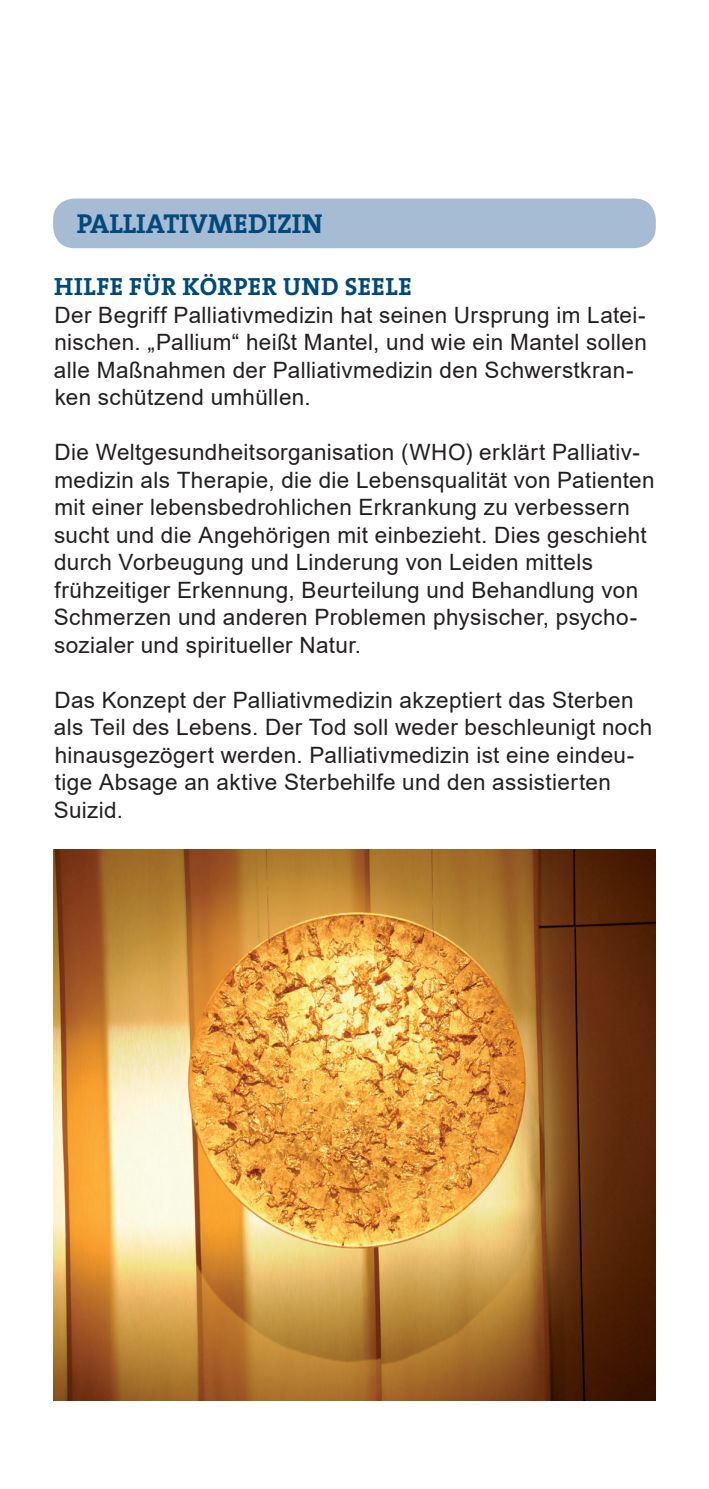
<style>
.page{position:relative;width:709px;height:1489px;background:#fff}
.page>*{position:absolute;margin:0;border:0;box-sizing:border-box;transform-origin:0 0}
.t1{font:700 27.5px "The Serif B7";color:#00497b}
.t2{font:700 25px "The Serif B7";letter-spacing:.025em;color:#00497b}
.t3{font:22.5px/27.5px "Arial";letter-spacing:.015em;color:#231f20}
</style>
<div class="page">
<div style="left:54px;top:200px;width:600px;height:47px;background:#a6bbd4;border-radius:20px"></div>
<div style="left:53px;top:198px;width:603px;height:50px;border:2px solid #a6bbd4;border-radius:20px"></div>
<img style="left:53px;top:849px;width:603px;height:551px">
<p class="t1" style="left:77px;top:209px;width:247px">PALLIATIVMEDIZIN</p>
<p class="t2" style="left:54px;top:274px;width:359px">HILFE FÜR KÖRPER UND SEELE</p>
<p class="t3" style="left:54px;top:301px;width:594px">Der Begriff Palliativmedizin hat seinen Ursprung im Latei&shy;nischen. „Pallium“ heißt Mantel, und wie ein Mantel sollen alle Maßnahmen der Palliativmedizin den Schwerstkran&shy;ken schützend umhüllen.</p>
<p class="t3" style="left:54px;top:438px;width:602px">Die Weltgesundheitsorganisation (WHO) erklärt Palliativ&shy;medizin als Therapie, die die Lebensqualität von Patienten mit einer lebensbedrohlichen Erkrankung zu verbessern sucht und die Angehörigen mit einbezieht. Dies geschieht durch Vorbeugung und Linderung von Leiden mittels frühzeitiger Erkennung, Beurteilung und Behandlung von Schmerzen und anderen Problemen physischer, psycho&shy;sozialer und spiritueller Natur.</p>
<p class="t3" style="left:54px;top:686px;width:600px">Das Konzept der Palliativmedizin akzeptiert das Sterben als Teil des Lebens. Der Tod soll weder beschleunigt noch hinausgezögert werden. Palliativmedizin ist eine eindeu&shy;tige Absage an aktive Sterbehilfe und den assistierten Suizid.</p>
</div>
